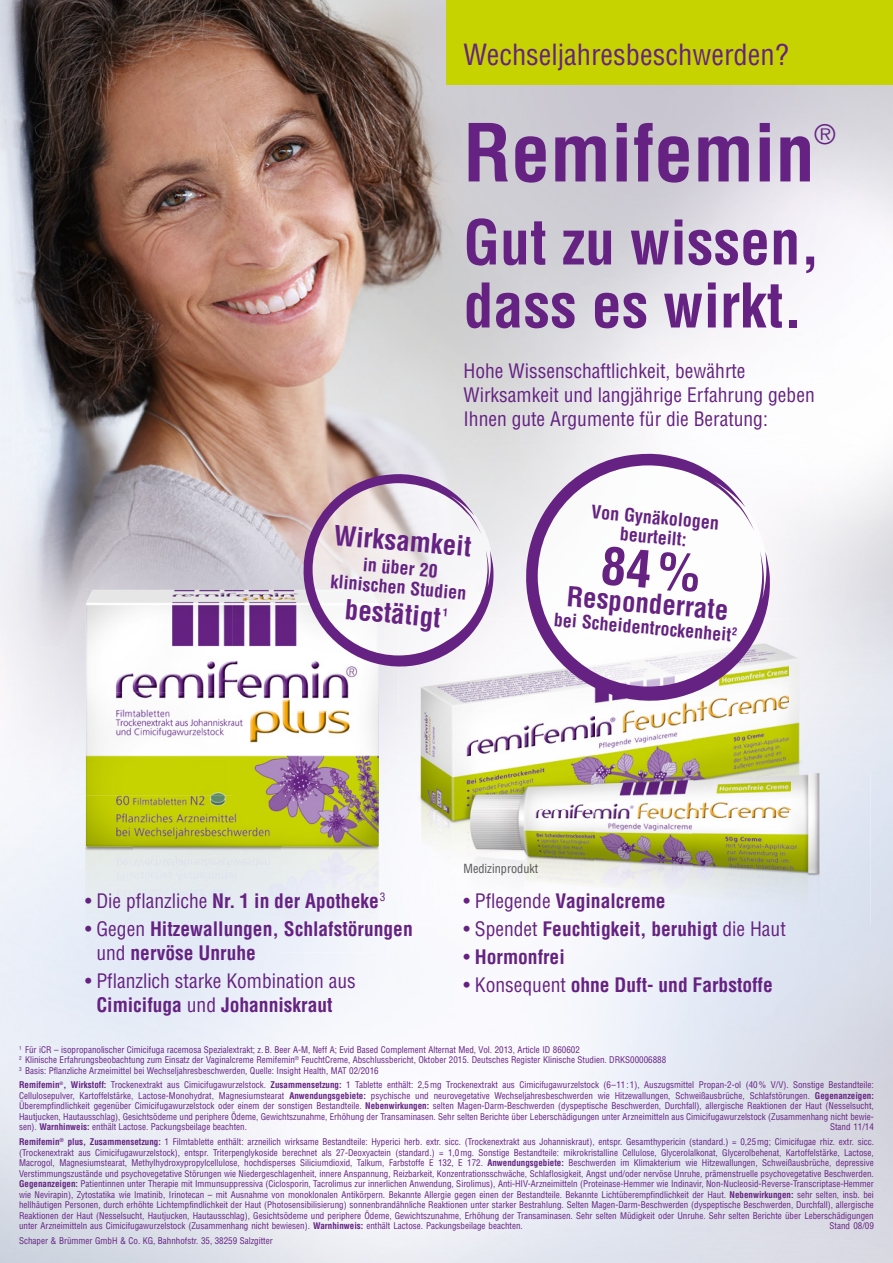
<style>
.page{position:relative;width:893px;height:1263px;background:#fff}
.page>*{position:absolute;margin:0;border:0;box-sizing:border-box;transform-origin:0 0}
.t1{font:700 condensed 78px "Helvetica LT Std";color:#652282}
.t2{font:700 condensed 60px/63px "Helvetica LT Std";color:#652282}
.t3{font:condensed 28.5px "Helvetica LT Std";color:#652282}
.t4{font:700 condensed 27px "Helvetica LT Std";color:#652282}
.t5{font:condensed 26.25px "Helvetica LT Std";color:#652282}
.t6{font:700 condensed 19.5px/24px "Helvetica LT Std";color:#652282}
.t7{font:condensed 19.5px/24px "Helvetica LT Std";color:#652282}
.t8{font:700 condensed 18px/19.5px "Helvetica LT Std";color:#652282;text-align:center}
.t9{font:condensed 12.3px "Helvetica LT Std";color:#565656}
.t10{font:condensed 9px/10.5px "Helvetica LT Std";color:#652282;text-align:justify}
.s1{font-weight:400}
.s2{font-weight:700}
</style>
<div class="page">
<img style="left:0;top:0;width:893px;height:1263px">
<div style="left:839px;top:618px;width:32px;height:154px;background:#e7e9f1"></div>
<img style="left:398px;top:906px;width:53px;height:20px">
<div style="left:818px;top:772px;width:53px;height:205px;background:#dae2ef"></div>
<img style="left:451px;top:906px;width:315px;height:20px">
<div style="left:766px;top:906px;width:52px;height:71px;background:#dde4f2"></div>
<img style="left:398px;top:926px;width:368px;height:51px">
<img style="left:398px;top:618px;width:196px;height:288px">
<img style="left:692px;top:618px;width:147px;height:288px">
<img style="left:594px;top:703px;width:98px;height:203px">
<img style="left:85px;top:590px;width:49px;height:311px">
<img style="left:330px;top:847px;width:49px;height:105px">
<img style="left:134px;top:847px;width:147px;height:54px">
<img style="left:281px;top:847px;width:49px;height:105px">
<div style="left:85px;top:901px;width:196px;height:51px;background:#e4ebf5"></div>
<img style="left:86px;top:590px;width:293px;height:257px">
<img style="left:297px;top:476px;width:201px;height:142px">
<img style="left:521px;top:460px;width:4px;height:158px">
<img style="left:770px;top:483px;width:1px;height:135px">
<svg style="left:525px;top:453px;width:245px;height:250px"></svg>
<div style="left:446px;top:0;width:447px;height:85px;background:#c7d300"></div>
<svg style="left:303px;top:474px;width:191px;height:194px"></svg>
<svg style="left:601px;top:546px;width:99px;height:47px"></svg>
<h3 class="t3" style="left:463px;top:37px;width:327px">Wechseljahresbeschwerden?</h3>
<h1 class="t1" style="left:463px;top:104px;width:353px">Remifemin</h1>
<h3 class="t5" style="left:815px;top:118px;width:22px">®</h3>
<h2 class="t2" style="left:463px;top:211px;width:358px">Gut zu wissen, dass es wirkt.</h2>
<h3 class="t7" style="left:463px;top:358px;width:353px">Hohe Wissenschaftlichkeit, bewährte<br>Wirksamkeit und langjährige Erfahrung geben<br>Ihnen gute Argumente für die Beratung:</h3>
<h3 class="t4" style="left:335px;top:518px;width:139px;rotate:5deg">Wirksamkeit</h3>
<h3 class="t8" style="left:333px;top:552px;width:137px;rotate:5deg">in über 20 klinischen Studien</h3>
<h3 class="t4" style="left:347px;top:592px;width:98px;rotate:5deg">bestätigt</h3>
<h3 class="t8" style="left:592px;top:502px;width:129px;rotate:5deg">Von Gynäkologen beurteilt:</h3>
<h3 class="t4" style="left:568px;top:579px;width:163px;rotate:5deg">Responderrate</h3>
<h3 class="t8" style="left:555px;top:609px;width:185px;rotate:5deg">bei Scheidentrockenheit <sup>2</sup></h3>
<h3 class="t9" style="left:463px;top:861px;width:76px">Medizinprodukt</h3>
<h3 class="t6" style="left:85px;top:888px;width:302px"><span class="s1">• Die pflanzliche</span> Nr. 1 in der Apotheke<sup>3</sup></h3>
<h3 class="t6" style="left:96px;top:917px;width:318px;text-indent:-11px"><span class="s1">• Gegen</span> Hitzewallungen, Schlafstörungen <span class="s1">und</span> nervöse Unruhe</h3>
<h3 class="t7" style="left:96px;top:969px;width:261px;text-indent:-11px">• Pflanzlich starke Kombination aus<br><span class="s2">Cimicifuga</span> und <span class="s2">Johanniskraut</span></h3>
<h3 class="t6" style="left:463px;top:888px;width:204px"><span class="s1">• Pflegende</span> Vaginalcreme</h3>
<h3 class="t6" style="left:463px;top:917px;width:324px"><span class="s1">• Spendet</span> Feuchtigkeit, beruhigt <span class="s1">die Haut</span></h3>
<h3 class="t6" style="left:463px;top:945px;width:103px"><span class="s1">•</span> Hormonfrei</h3>
<h3 class="t6" style="left:463px;top:973px;width:311px"><span class="s1">• Konsequent</span> ohne Duft- und Farbstoffe</h3>
<p class="t10" style="left:19px;top:1044px;width:649px;text-align:left"><sup>1</sup> Für iCR – isopropanolischer Cimicifuga racemosa Spezialextrakt; z. B. Beer A-M, Neff A; Evid Based Complement Alternat Med, Vol. 2013, Article ID 860602<br><sup>2</sup> Klinische Erfahrungsbeobachtung zum Einsatz der Vaginalcreme Remifemin<sup>®</sup> FeuchtCreme, Abschlussbericht, Oktober 2015. Deutsches Register Klinische Studien. DRKS00006888<br><sup>3</sup> Basis: Pflanzliche Arzneimittel bei Wechseljahresbeschwerden, Quelle: Insight Health, MAT 02/2016</p>
<p class="t10" style="left:19px;top:1080px;width:856px"><span class="s2">Remifemin</span><sup>®</sup><span class="s2">, Wirkstoff:</span> Trockenextrakt aus Cimicifugawurzelstock. <span class="s2">Zusammensetzung:</span> 1 Tablette enthält: 2,5 mg Trockenextrakt aus Cimicifugawurzelstock (6 – 11 : 1), Auszugsmittel Propan-2-ol (40 % V/V). Sonstige Bestandteile:<br>Cellulosepulver, Kartoffelstärke, Lactose-Monohydrat, Magnesiumstearat <span class="s2">Anwendungsgebiete:</span> psychische und neurovegetative Wechsel jahres beschwerden wie Hitzewallungen, Schweißausbrüche, Schlafstörungen. <span class="s2">Gegenanzeigen:<br></span>Überempfindlichkeit gegenüber Cimicifugawurzelstock oder einem der sonstigen Bestandteile. <span class="s2">Nebenwirkungen:</span> selten Magen-Darm-Beschwerden (dyspeptische Beschwerden, Durchfall), allergische Reaktionen der Haut (Nesselsucht, Hautjucken, Hautausschlag), Gesichtsödeme und periphere Ödeme, Gewichtszunahme, Erhöhung der Transaminasen. Sehr selten Berichte über Leberschädigungen unter Arzneimitteln aus Cimicifugawurzelstock (Zusammenhang nicht bewie&shy;sen). <span class="s2">Warnhinweis:</span> enthält Lactose. Packungsbeilage beachten.</p>
<p class="t10" style="left:19px;top:1120px;width:856px;line-height:14.7px;text-align:right">Stand 11/14<br><span class="s2">Remifemin</span><sup>®</sup> <span class="s2">plus, Zusammensetzung:</span> 1 Filmtablette enthält: arzneilich wirksame Bestandteile: Hyperici herb. extr. sicc. (Trockenextrakt aus Johanniskraut), entspr. Gesamthypericin (standard.) = 0,25 mg; Cimicifugae rhiz. extr. sicc.</p>
<p class="t10" style="left:19px;top:1147px;width:856px">(Trockenextrakt aus Cimicifugawurzelstock), entspr. Triterpenglykoside berechnet als 27-Deoxyactein (standard.) = 1,0 mg. Sonstige Bestand teile: mikrokristalline Cellulose, Glycerolalkonat, Glycerolbehenat, Kartoffelstärke, Lactose, Macrogol, Magnesiumstearat, Methylhydroxypropylcellulose, hochdisperses Silicium dioxid, Talkum, Farbstoffe E 132, E 172. <span class="s2">Anwendungsgebiete:</span> Beschwerden im Klimakterium wie Hitzewallungen, Schweißausbrüche, depressive Verstimmungszustände und psychovegetative Störungen wie Niedergeschlagenheit, innere Anspannung, Reizbarkeit, Konzentrationsschwäche, Schlaflosigkeit, Angst und/oder nervöse Unruhe, prämenstruelle psychovegetative Beschwerden.<br><span class="s2">Gegenanzeigen:</span> Patientinnen unter Therapie mit Immunsuppressiva (Ciclosporin, Tacrolimus zur innerlichen Anwendung, Sirolimus), Anti-HIV-Arzneimitteln (Proteinase- Hemmer wie Indinavir, Non-Nucleosid-Reverse-Transcriptase-Hemmer wie Nevirapin), Zytostatika wie Imatinib, Irinotecan – mit Ausnahme von monoklonalen Antikörpern. Bekannte Allergie gegen einen der Bestandteile. Bekannte Lichtüberempfindlichkeit der Haut. <span class="s2">Nebenwirkungen:</span> sehr selten, insb. bei hellhäutigen Personen, durch erhöhte Lichtempfindlichkeit der Haut (Photosensibilisierung) sonnenbrandähnliche Reaktionen unter starker Bestrahlung. Selten Magen-Darm-Beschwerden (dyspeptische Beschwerden, Durchfall), allergische Reaktio nen der Haut (Nesselsucht, Hautjucken, Hautausschlag), Gesichtsödeme und periphere Ödeme, Gewichtszunahme, Erhöhung der Transaminasen. Sehr selten Müdigkeit oder Unruhe. Sehr selten Berichte über Leberschädigungen unter Arzneimitteln aus Cimicifugawurzelstock (Zusammenhang nicht bewiesen). <span class="s2">Warnhinweis:</span> enthält Lactose. Packungsbeilage beachten.</p>
<p class="t10" style="left:830px;top:1220px;width:46px">Stand 08/09</p>
<p class="t10" style="left:19px;top:1235px;width:255px">Schaper &amp; Brümmer GmbH &amp; Co. KG, Bahnhofstr. 35, 38259 Salzgitter</p>
</div>
